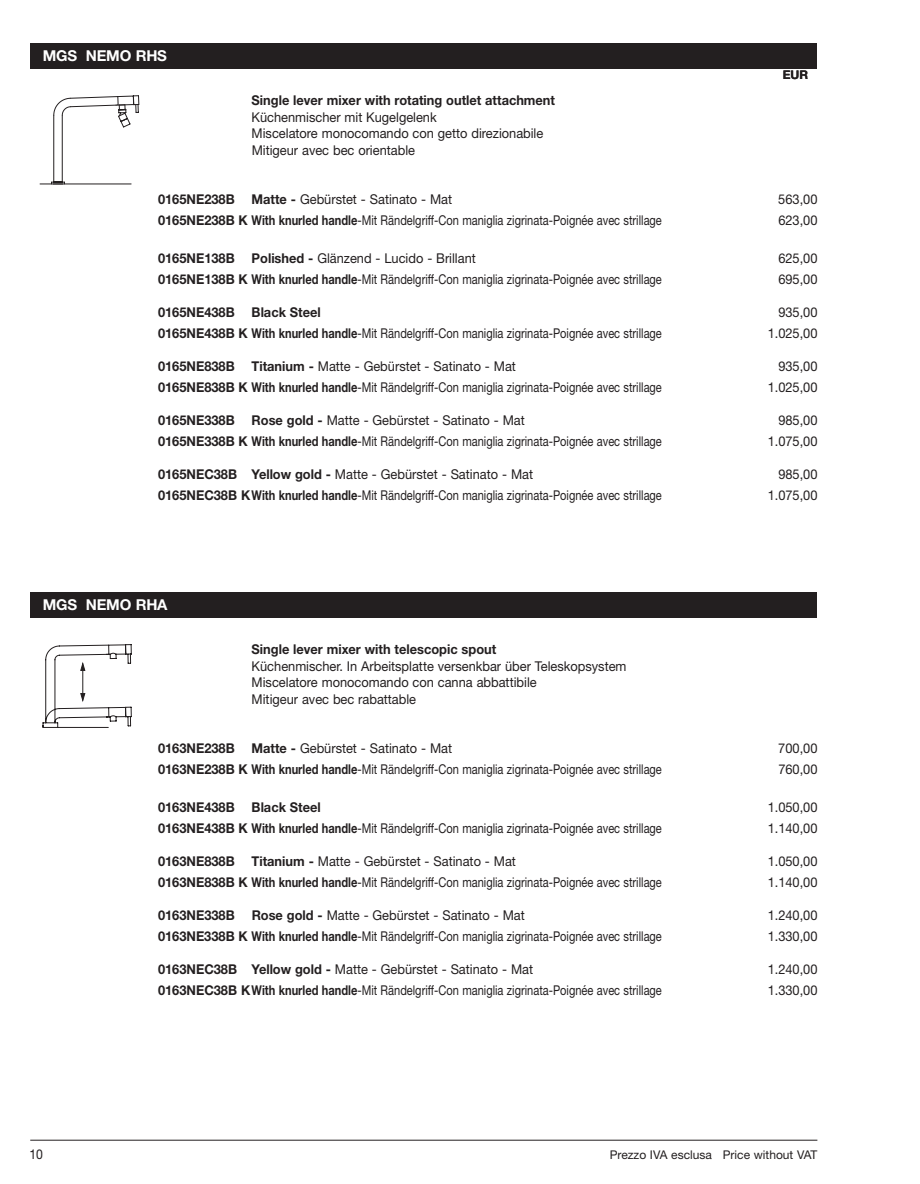
<style>
.page{position:relative;width:920px;height:1184px;background:#fff}
.page>*{position:absolute;margin:0;border:0;box-sizing:border-box;transform-origin:0 0}
.t1{font:700 15px "Helvetica Neue";letter-spacing:-.01em;color:#fff}
.t2{font:13.5px "Helvetica Neue";color:#231f20;scale:.82 1}
.t3{font:13.5px/16.5px "Helvetica Neue";color:#231f20;scale:.95 1}
.t4{font:700 13.5px "Helvetica Neue";color:#231f20;scale:.95 1}
.t5{font:13.5px "Helvetica Neue";color:#231f20;scale:.9 1}
.t6{font:12px "Helvetica Neue";color:#231f20}
.t7{font:700 12px "Helvetica Neue";color:#231f20}
.s1{font-weight:700}
</style>
<div class="page">
<div style="left:30px;top:592px;width:787px;height:25px;background:#231f20"></div>
<svg style="left:43px;top:644px;width:89px;height:83px"></svg>
<hr style="left:30px;top:1139px;width:787px;height:1px;background:#231f20">
<div style="left:30px;top:43px;width:787px;height:26px;background:#231f20"></div>
<hr style="left:40px;top:184px;width:91px;height:1px;background:#231f20">
<svg style="left:51px;top:95px;width:88px;height:90px"></svg>
<p class="t1" style="left:43px;top:50px;width:126px">MGS NEMO RHS</p>
<p class="t4" style="left:251px;top:96px;width:321px">Single lever mixer with rotating outlet attachment</p>
<p class="t3" style="left:251px;top:110px;width:308px">Küchenmischer mit Kugelgelenk<br>Miscelatore monocomando con getto direzionabile<br>Mitigeur avec bec orientable</p>
<p class="t7" style="left:782px;top:70px;width:27px">EUR</p>
<p class="t4" style="left:158px;top:195px;width:82px">0165NE238B</p>
<p class="t3" style="left:251px;top:193px;width:212px"><span class="s1">Matte -</span> Gebürstet - Satinato - Mat</p>
<p class="t3" style="left:778px;top:193px;width:43px">563,00</p>
<p class="t2" style="left:158px;top:216px;width:616px"><span class="s1">0165NE238B K With knurled handle</span>-Mit Rändelgriff-Con maniglia zigrinata-Poignée avec strillage</p>
<p class="t3" style="left:778px;top:214px;width:43px">623,00</p>
<p class="t4" style="left:158px;top:253px;width:82px">0165NE138B</p>
<p class="t3" style="left:251px;top:251px;width:237px"><span class="s1">Polished -</span> Glänzend - Lucido - Brillant</p>
<p class="t3" style="left:778px;top:251px;width:43px">625,00</p>
<p class="t2" style="left:158px;top:274px;width:616px"><span class="s1">0165NE138B K With knurled handle</span>-Mit Rändelgriff-Con maniglia zigrinata-Poignée avec strillage</p>
<p class="t3" style="left:778px;top:272px;width:43px">695,00</p>
<p class="t4" style="left:158px;top:307px;width:82px">0165NE438B</p>
<p class="t4" style="left:251px;top:307px;width:74px">Black Steel</p>
<p class="t3" style="left:778px;top:305px;width:43px">935,00</p>
<p class="t2" style="left:158px;top:328px;width:616px"><span class="s1">0165NE438B K With knurled handle</span>-Mit Rändelgriff-Con maniglia zigrinata-Poignée avec strillage</p>
<p class="t3" style="left:767px;top:326px;width:54px">1.025,00</p>
<p class="t4" style="left:158px;top:361px;width:82px">0165NE838B</p>
<p class="t3" style="left:251px;top:359px;width:280px"><span class="s1">Titanium -</span> Matte - Gebürstet - Satinato - Mat</p>
<p class="t3" style="left:778px;top:359px;width:43px">935,00</p>
<p class="t2" style="left:158px;top:382px;width:616px"><span class="s1">0165NE838B K With knurled handle</span>-Mit Rändelgriff-Con maniglia zigrinata-Poignée avec strillage</p>
<p class="t3" style="left:767px;top:380px;width:54px">1.025,00</p>
<p class="t4" style="left:158px;top:415px;width:82px">0165NE338B</p>
<p class="t3" style="left:251px;top:413px;width:289px"><span class="s1">Rose gold -</span> Matte - Gebürstet - Satinato - Mat</p>
<p class="t3" style="left:778px;top:413px;width:43px">985,00</p>
<p class="t2" style="left:158px;top:436px;width:616px"><span class="s1">0165NE338B K With knurled handle</span>-Mit Rändelgriff-Con maniglia zigrinata-Poignée avec strillage</p>
<p class="t3" style="left:767px;top:434px;width:54px">1.075,00</p>
<p class="t3" style="left:158px;top:467px;width:396px"><span class="s1">0165NEC38B Yellow gold -</span> Matte - Gebürstet - Satinato - Mat</p>
<p class="t3" style="left:778px;top:467px;width:43px">985,00</p>
<p class="t2" style="left:158px;top:490px;width:616px"><span class="s1">0165NEC38B KWith knurled handle</span>-Mit Rändelgriff-Con maniglia zigrinata-Poignée avec strillage</p>
<p class="t3" style="left:767px;top:488px;width:54px">1.075,00</p>
<p class="t1" style="left:43px;top:599px;width:126px">MGS NEMO RHA</p>
<p class="t4" style="left:251px;top:644px;width:259px">Single lever mixer with telescopic spout</p>
<p class="t3" style="left:251px;top:659px;width:396px">Küchenmischer. In Arbeitsplatte versenkbar über Teleskopsystem<br>Miscelatore monocomando con canna abbattibile<br>Mitigeur avec bec rabattable</p>
<p class="t4" style="left:158px;top:743px;width:82px">0163NE238B</p>
<p class="t3" style="left:251px;top:741px;width:212px"><span class="s1">Matte -</span> Gebürstet - Satinato - Mat</p>
<p class="t3" style="left:778px;top:741px;width:43px">700,00</p>
<p class="t2" style="left:158px;top:764px;width:616px"><span class="s1">0163NE238B K With knurled handle</span>-Mit Rändelgriff-Con maniglia zigrinata-Poignée avec strillage</p>
<p class="t3" style="left:778px;top:762px;width:43px">760,00</p>
<p class="t4" style="left:158px;top:802px;width:82px">0163NE438B</p>
<p class="t4" style="left:251px;top:802px;width:74px">Black Steel</p>
<p class="t3" style="left:767px;top:800px;width:54px">1.050,00</p>
<p class="t2" style="left:158px;top:823px;width:616px"><span class="s1">0163NE438B K With knurled handle</span>-Mit Rändelgriff-Con maniglia zigrinata-Poignée avec strillage</p>
<p class="t3" style="left:767px;top:821px;width:54px">1.140,00</p>
<p class="t4" style="left:158px;top:856px;width:82px">0163NE838B</p>
<p class="t3" style="left:251px;top:854px;width:280px"><span class="s1">Titanium -</span> Matte - Gebürstet - Satinato - Mat</p>
<p class="t3" style="left:767px;top:854px;width:54px">1.050,00</p>
<p class="t2" style="left:158px;top:877px;width:616px"><span class="s1">0163NE838B K With knurled handle</span>-Mit Rändelgriff-Con maniglia zigrinata-Poignée avec strillage</p>
<p class="t3" style="left:767px;top:875px;width:54px">1.140,00</p>
<p class="t4" style="left:158px;top:910px;width:82px">0163NE338B</p>
<p class="t3" style="left:252px;top:908px;width:289px"><span class="s1">Rose gold -</span> Matte - Gebürstet - Satinato - Mat</p>
<p class="t3" style="left:767px;top:908px;width:54px">1.240,00</p>
<p class="t2" style="left:158px;top:931px;width:616px"><span class="s1">0163NE338B K With knurled handle</span>-Mit Rändelgriff-Con maniglia zigrinata-Poignée avec strillage</p>
<p class="t3" style="left:767px;top:929px;width:54px">1.330,00</p>
<p class="t3" style="left:158px;top:962px;width:396px"><span class="s1">0163NEC38B Yellow gold -</span> Matte - Gebürstet - Satinato - Mat</p>
<p class="t3" style="left:767px;top:962px;width:54px">1.240,00</p>
<p class="t2" style="left:158px;top:985px;width:616px"><span class="s1">0163NEC38B KWith knurled handle</span>-Mit Rändelgriff-Con maniglia zigrinata-Poignée avec strillage</p>
<p class="t3" style="left:767px;top:983px;width:54px">1.330,00</p>
<p class="t5" style="left:30px;top:1148px;width:16px">10</p>
<p class="t6" style="left:609px;top:1150px;width:209px">Prezzo IVA esclusa Price without VAT</p>
</div>
